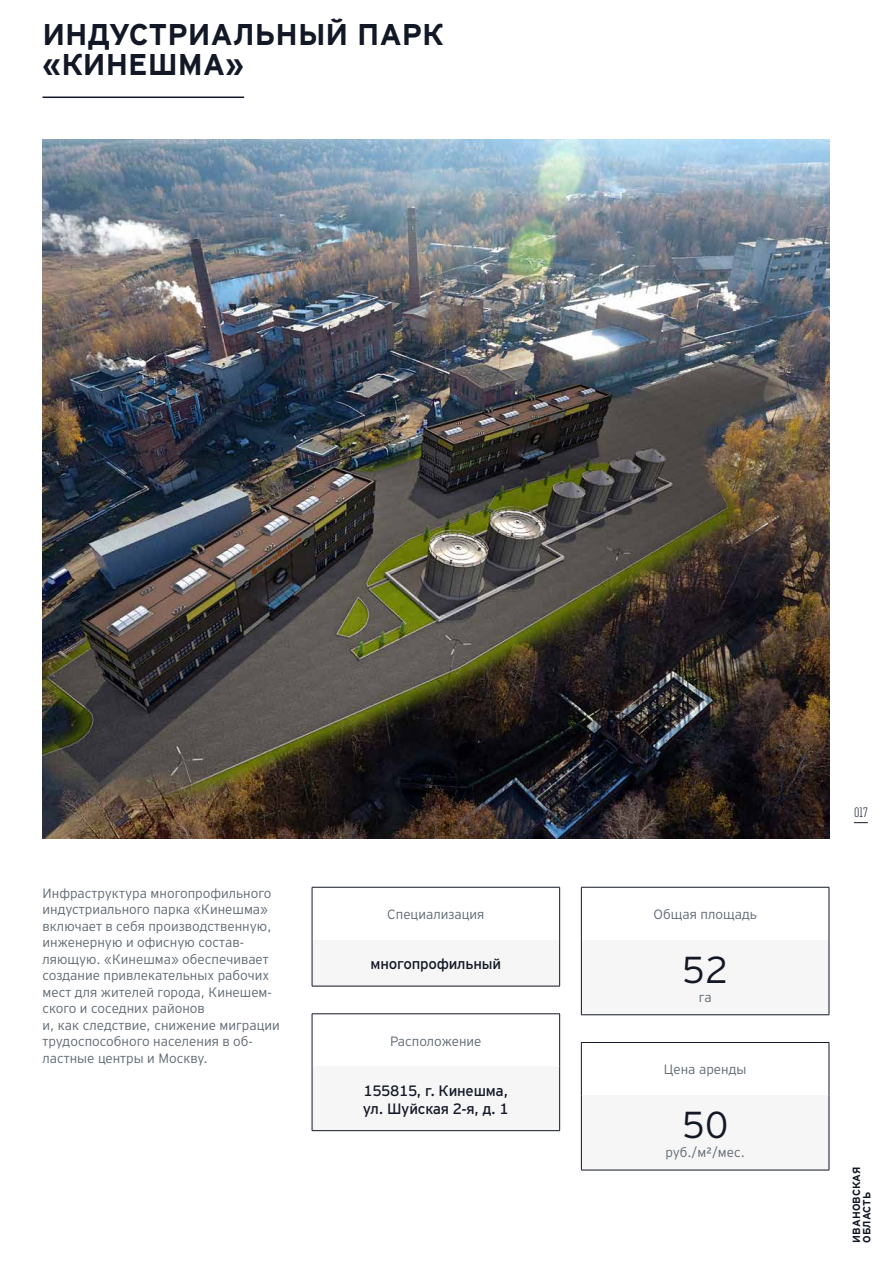
<style>
.page{position:relative;width:893px;height:1263px;background:#fff}
.page>*{position:absolute;margin:0;border:0;box-sizing:border-box;transform-origin:0 0}
.t1{font:300 37.5px "EY Interstate";color:#131826}
.t2{font:700 30px/30px "EY Interstate";color:#131826}
.t3{font:15px/18px "EY Interstate";letter-spacing:-.015em;color:#131826}
.t4{font:300 13.5px/16.5px "EY Interstate";color:#5f6872}
.t5{font:300 13.5px "RF Rufo";color:#131826}
.t6{font:700 10.5px/10.5px "EY Interstate";color:#131826}
</style>
<div class="page">
<hr style="left:43px;top:97px;width:201px;height:1px;background:#131826">
<img style="left:43px;top:139px;width:786px;height:700px">
<div style="left:312px;top:940px;width:248px;height:46px;background:#f6f6f6"></div>
<hr style="left:312px;top:887px;width:248px;height:1px;background:#131826">
<hr style="left:312px;top:887px;width:1px;height:53px;background:#131826">
<hr style="left:559px;top:887px;width:1px;height:53px;background:#131826">
<hr style="left:312px;top:940px;width:1px;height:46px;background:#131826">
<hr style="left:559px;top:940px;width:1px;height:46px;background:#131826">
<hr style="left:312px;top:986px;width:248px;height:1px;background:#131826">
<div style="left:312px;top:1066px;width:248px;height:65px;background:#f6f6f6"></div>
<hr style="left:312px;top:1013px;width:248px;height:1px;background:#131826">
<hr style="left:312px;top:1014px;width:1px;height:52px;background:#131826">
<hr style="left:559px;top:1014px;width:1px;height:52px;background:#131826">
<hr style="left:312px;top:1066px;width:1px;height:64px;background:#131826">
<hr style="left:559px;top:1066px;width:1px;height:64px;background:#131826">
<hr style="left:312px;top:1130px;width:248px;height:1px;background:#131826">
<div style="left:581px;top:940px;width:248px;height:75px;background:#f6f6f6"></div>
<hr style="left:581px;top:887px;width:248px;height:1px;background:#131826">
<hr style="left:581px;top:887px;width:1px;height:53px;background:#131826">
<hr style="left:829px;top:887px;width:1px;height:53px;background:#131826">
<hr style="left:581px;top:940px;width:1px;height:74px;background:#131826">
<hr style="left:829px;top:940px;width:1px;height:74px;background:#131826">
<hr style="left:581px;top:1014px;width:248px;height:1px;background:#131826">
<div style="left:581px;top:1095px;width:248px;height:75px;background:#f6f6f6"></div>
<hr style="left:581px;top:1042px;width:248px;height:1px;background:#131826">
<hr style="left:581px;top:1043px;width:1px;height:52px;background:#131826">
<hr style="left:829px;top:1043px;width:1px;height:52px;background:#131826">
<hr style="left:581px;top:1095px;width:1px;height:75px;background:#131826">
<hr style="left:829px;top:1095px;width:1px;height:75px;background:#131826">
<hr style="left:581px;top:1170px;width:248px;height:1px;background:#131826">
<svg style="left:854px;top:822px;width:14px;height:1px"></svg>
<h2 class="t2" style="left:43px;top:18px;width:403px">ИНДУСТРИАЛЬНЫЙ ПАРК «КИНЕШМА»</h2>
<p class="t4" style="left:43px;top:884px;width:239px">Инфраструктура многопрофильного индустриального парка «Кинешма» включает в себя производственную, инженерную и офисную состав&shy;ляющую. «Кинешма» обеспечивает создание привлекательных рабочих мест для жителей города, Кинешем&shy;ского и соседних районов<br>и, как следствие, снижение миграции трудоспособного населения в об&shy;ластные центры и Москву.</p>
<p class="t4" style="left:387px;top:905px;width:99px">Специализация</p>
<p class="t3" style="left:371px;top:954px;width:132px">многопрофильный</p>
<p class="t4" style="left:390px;top:1032px;width:93px">Расположение</p>
<p class="t3" style="left:363px;top:1080px;width:147px">155815, г. Кинешма, ул. Шуйская 2-я, д. 1</p>
<p class="t4" style="left:653px;top:905px;width:105px">Общая площадь</p>
<h1 class="t1" style="left:682px;top:943px;width:48px">52</h1>
<p class="t4" style="left:699px;top:988px;width:14px">га</p>
<p class="t4" style="left:664px;top:1060px;width:84px">Цена аренды</p>
<h1 class="t1" style="left:682px;top:1098px;width:48px">50</h1>
<p class="t4" style="left:665px;top:1143px;width:81px">руб./м²/мес.</p>
<p class="t5" style="left:854px;top:805px;width:15px">017</p>
<p class="t6" style="left:850px;top:1242px;width:77px;rotate:-90deg">ИВАНОВСКАЯ<br>ОБЛАСТЬ</p>
</div>
